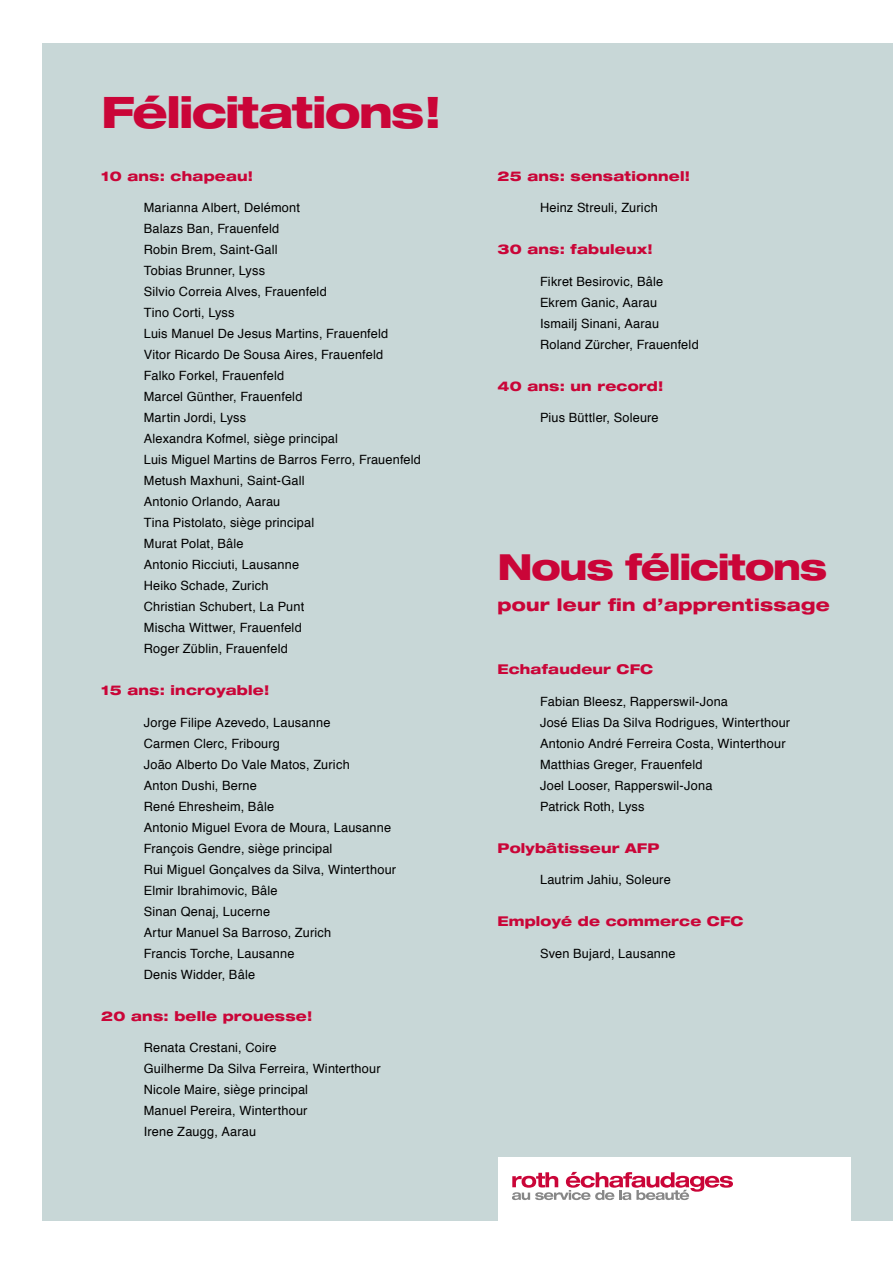
<style>
.page{position:relative;width:893px;height:1263px;background:#fff}
.page>*{position:absolute;margin:0;border:0;box-sizing:border-box;transform-origin:0 0}
.t1{font:800 expanded 43.5px "Helvetica Neue";letter-spacing:-.04em;color:#ca0538}
.t2{font:800 expanded 36px "Helvetica Neue";letter-spacing:-.035em;color:#ca0538}
.t3{font:800 expanded 17.25px "Helvetica Neue";letter-spacing:.015em;color:#ca0538}
.t4{font:800 expanded 13.5px "Helvetica Neue";letter-spacing:.015em;color:#ca0538}
.t5{font:12.75px/21px "Helvetica";letter-spacing:.015em;color:#000}
</style>
<div class="page">
<div style="left:43px;top:43px;width:850px;height:1177px;background:#c8d7d7"></div>
<div style="left:498px;top:1157px;width:352px;height:106px;background:#fff"></div>
<svg style="left:512px;top:1172px;width:221px;height:28px"></svg>
<h1 class="t1" style="left:101px;top:85px;width:341px">Félicitations!</h1>
<p class="t4" style="left:101px;top:167px;width:153px">10 ans: chapeau!</p>
<p class="t5" style="left:144px;top:198px;width:279px">Marianna Albert, Delémont<br>Balazs Ban, Frauenfeld<br>Robin Brem, Saint-Gall<br>Tobias Brunner, Lyss<br>Silvio Correia Alves, Frauenfeld<br>Tino Corti, Lyss<br>Luis Manuel De Jesus Martins, Frauenfeld<br>Vitor Ricardo De Sousa Aires, Frauenfeld<br>Falko Forkel, Frauenfeld<br>Marcel Günther, Frauenfeld<br>Martin Jordi, Lyss<br>Alexandra Kofmel, siège principal<br>Luis Miguel Martins de Barros Ferro, Frauenfeld<br>Metush Maxhuni, Saint-Gall<br>Antonio Orlando, Aarau<br>Tina Pistolato, siège principal<br>Murat Polat, Bâle<br>Antonio Ricciuti, Lausanne<br>Heiko Schade, Zurich<br>Christian Schubert, La Punt<br>Mischa Wittwer, Frauenfeld<br>Roger Züblin, Frauenfeld</p>
<p class="t4" style="left:101px;top:682px;width:169px">15 ans: incroyable!</p>
<p class="t5" style="left:144px;top:713px;width:254px">Jorge Filipe Azevedo, Lausanne<br>Carmen Clerc, Fribourg<br>João Alberto Do Vale Matos, Zurich<br>Anton Dushi, Berne<br>René Ehresheim, Bâle<br>Antonio Miguel Evora de Moura, Lausanne<br>François Gendre, siège principal<br>Rui Miguel Gonçalves da Silva, Winterthour<br>Elmir Ibrahimovic, Bâle<br>Sinan Qenaj, Lucerne<br>Artur Manuel Sa Barroso, Zurich<br>Francis Torche, Lausanne<br>Denis Widder, Bâle</p>
<p class="t4" style="left:101px;top:1007px;width:212px">20 ans: belle prouesse!</p>
<p class="t5" style="left:144px;top:1038px;width:238px">Renata Crestani, Coire<br>Guilherme Da Silva Ferreira, Winterthour<br>Nicole Maire, siège principal<br>Manuel Pereira, Winterthour<br>Irene Zaugg, Aarau</p>
<p class="t4" style="left:497px;top:167px;width:194px">25 ans: sensationnel!</p>
<p class="t5" style="left:540px;top:198px;width:119px">Heinz Streuli, Zurich</p>
<p class="t4" style="left:497px;top:241px;width:157px">30 ans: fabuleux!</p>
<p class="t5" style="left:540px;top:272px;width:160px">Fikret Besirovic, Bâle<br>Ekrem Ganic, Aarau<br>Ismailj Sinani, Aarau<br>Roland Zürcher, Frauenfeld</p>
<p class="t4" style="left:497px;top:377px;width:167px">40 ans: un record!</p>
<p class="t5" style="left:540px;top:408px;width:120px">Pius Büttler, Soleure</p>
<h2 class="t2" style="left:497px;top:544px;width:331px">Nous félicitons</h2>
<h3 class="t3" style="left:497px;top:594px;width:334px">pour leur fin d’apprentissage</h3>
<p class="t4" style="left:497px;top:661px;width:157px">Echafaudeur CFC</p>
<p class="t5" style="left:540px;top:692px;width:252px">Fabian Bleesz, Rapperswil-Jona<br>José Elias Da Silva Rodrigues, Winterthour Antonio André Ferreira Costa, Winterthour Matthias Greger, Frauenfeld<br>Joel Looser, Rapperswil-Jona<br>Patrick Roth, Lyss</p>
<p class="t4" style="left:497px;top:839px;width:163px">Polybâtisseur AFP</p>
<p class="t5" style="left:540px;top:870px;width:132px">Lautrim Jahiu, Soleure</p>
<p class="t4" style="left:497px;top:913px;width:248px">Employé de commerce CFC</p>
<p class="t5" style="left:540px;top:944px;width:137px">Sven Bujard, Lausanne</p>
</div>
